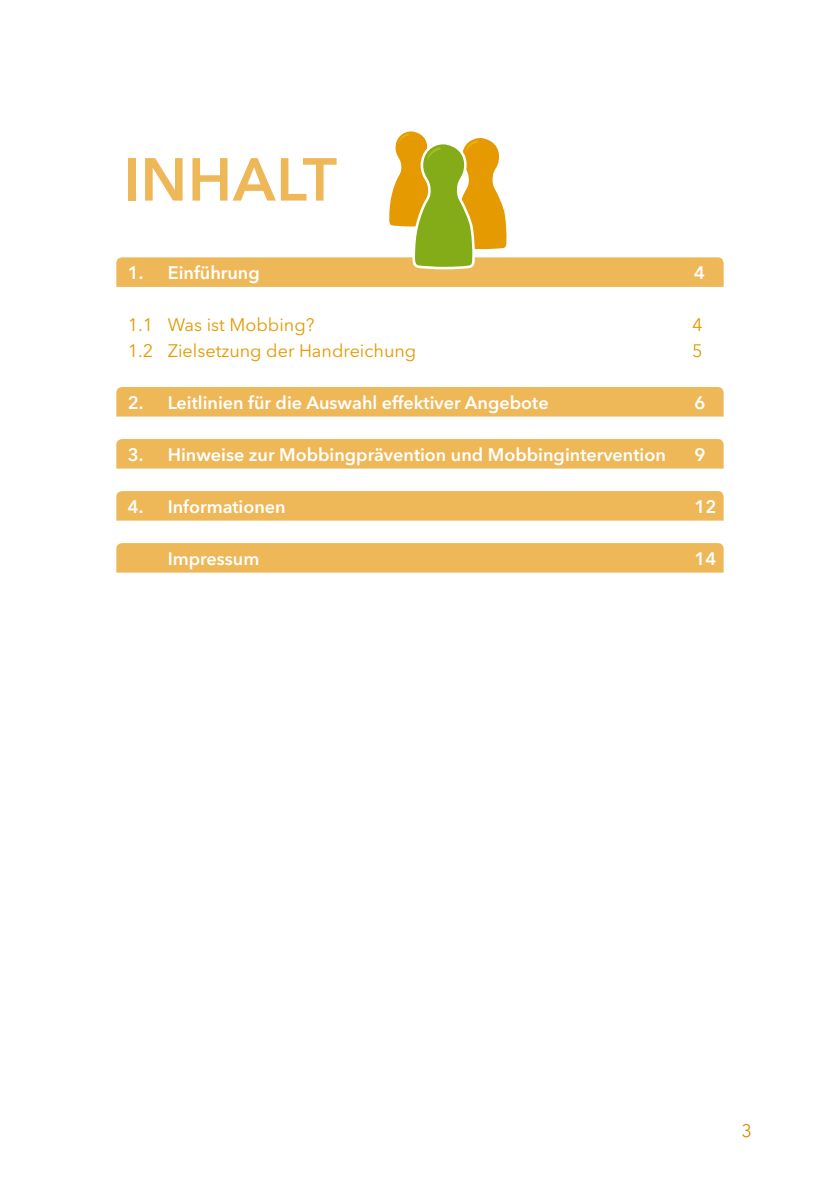
<style>
.page{position:relative;width:840px;height:1191px;background:#fff}
.page>*{position:absolute;margin:0;border:0;box-sizing:border-box;transform-origin:0 0}
.t1{font:600 60px "Avenir Next LT Pro";color:#eeb859}
.t2{font:600 18px "Avenir Next LT Pro";color:#fff}
.t3{font:18px "Avenir Next LT Pro";color:#e49a00}
.t4{font:18px "Avenir Next LT Pro";color:#d18e00}
</style>
<div class="page">
<div style="left:116px;top:439px;width:607px;height:29px;background:#eeb859"></div>
<div style="left:116px;top:387px;width:607px;height:29px;background:#eeb859"></div>
<div style="left:116px;top:491px;width:607px;height:29px;background:#eeb859"></div>
<div style="left:116px;top:543px;width:607px;height:29px;background:#eeb859"></div>
<svg style="left:116px;top:131px;width:607px;height:156px"></svg>
<h1 class="t1" style="left:123px;top:143px;width:35px">Inh</h1>
<h1 class="t1" style="left:233px;top:143px;width:105px">alt</h1>
<p class="t2" style="left:128px;top:262px;width:133px">1. Einführung</p>
<p class="t2" style="left:694px;top:262px;width:12px">4</p>
<p class="t3" style="left:128px;top:314px;width:188px">1.1 Was ist Mobbing?</p>
<p class="t3" style="left:692px;top:314px;width:12px">4</p>
<p class="t3" style="left:128px;top:340px;width:290px">1.2 Zielsetzung der Handreichung</p>
<p class="t3" style="left:692px;top:340px;width:12px">5</p>
<p class="t2" style="left:128px;top:392px;width:422px">2. Leitlinien für die Auswahl effektiver Angebote</p>
<p class="t2" style="left:694px;top:392px;width:12px">6</p>
<p class="t2" style="left:128px;top:444px;width:539px">3. Hinweise zur Mobbingprävention und Mobbingintervention</p>
<p class="t2" style="left:694px;top:444px;width:12px">9</p>
<p class="t2" style="left:128px;top:496px;width:159px">4. I nformationen</p>
<p class="t2" style="left:694px;top:496px;width:23px">12</p>
<p class="t2" style="left:128px;top:548px;width:23px">I</p>
<p class="t2" style="left:173px;top:548px;width:88px">mpressum</p>
<p class="t2" style="left:694px;top:548px;width:23px">14</p>
<p class="t4" style="left:741px;top:1120px;width:12px">3</p>
</div>
